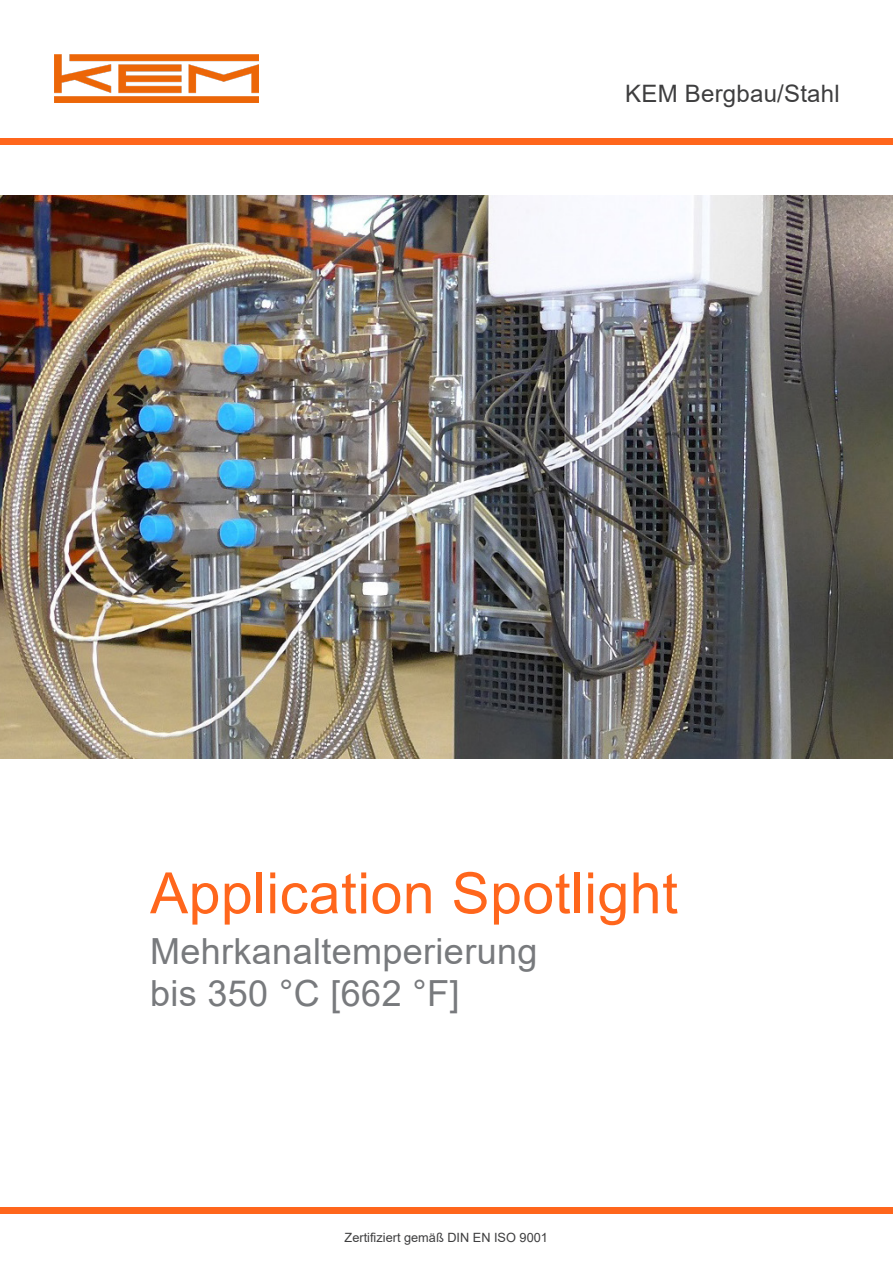
<style>
.page{position:relative;width:893px;height:1263px;background:#fff}
.page>*{position:absolute;margin:0;border:0;box-sizing:border-box;transform-origin:0 0}
.Application_Spotligh{font:57px "Arial";letter-spacing:.01em;color:#ff661c}
.Application_Spotligh-2{font:36px/42px "Arial";letter-spacing:.01em;color:#787a7d}
.t1{font:24px "Arial";letter-spacing:.01em;color:#3e3e3f}
.t2{font:12.75px "Arial";color:#3e3e3f}
</style>
<div class="page">
<div style="left:0;top:138px;width:893px;height:7px;background:#ff661c"></div>
<img style="left:54px;top:54px;width:205px;height:48px">
<div style="left:0;top:1208px;width:893px;height:6px;background:#ff661c"></div>
<img style="left:0;top:196px;width:893px;height:562px">
<p class="t1" style="left:625px;top:78px;width:216px">KEM Bergbau/Stahl</p>
<p class="Application_Spotligh" style="left:150px;top:854px;width:529px">Application Spotlight</p>
<p class="Application_Spotligh-2" style="left:150px;top:930px;width:389px">Mehrkanaltemperierung bis 350 °C [662 °F]</p>
<p class="t2" style="left:345px;top:1228px;width:205px">Zertifiziert gemäß DIN EN ISO 9001</p>
</div>
